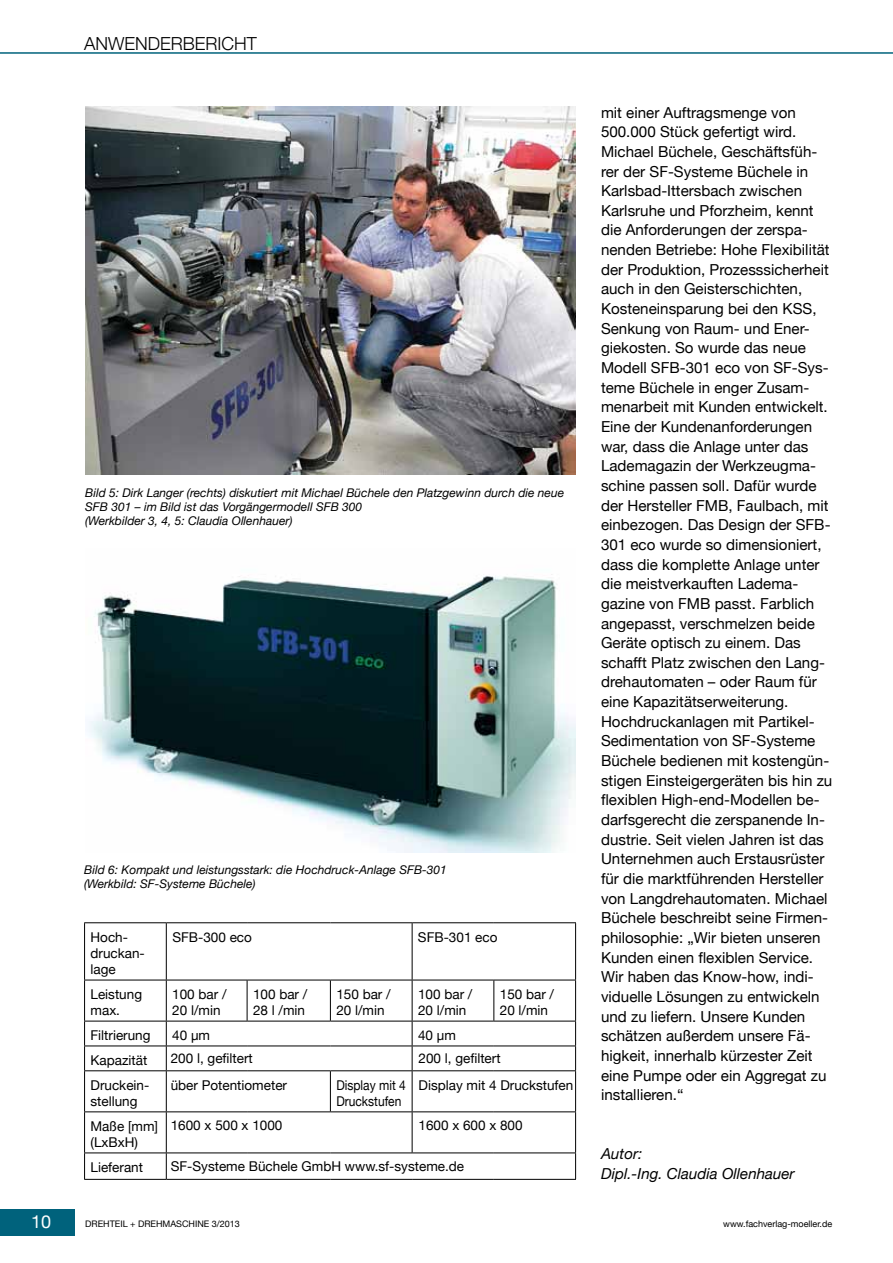
<style>
.page{position:relative;width:893px;height:1263px;background:#fff}
.page>*{position:absolute;margin:0;border:0;box-sizing:border-box;transform-origin:0 0}
.t1{font:300 18px "Helvetica Neue";color:#000}
.t2{font:18px "Helvetica Neue";color:#fff}
.t3{font:15.15px/19.6px "Helvetica Neue";color:#000}
.t4{font:italic 15.15px/19.6px "Helvetica Neue";color:#000}
.t5{font:13.5px/16.2px "Helvetica Neue";color:#000}
.t6{font:13.5px/16.2px "Helvetica Neue";color:#000;scale:.89 1}
.t7{font:italic 12px/14.2px "Helvetica Neue";color:#000}
.t8{font:9px "Helvetica Neue";color:#000}
</style>
<div class="page">
<div style="left:0;top:1209px;width:74px;height:27px;background:#00627c"></div>
<hr style="left:0;top:52px;width:893px;height:2px;background:#3f889b">
<img style="left:85px;top:106px;width:490px;height:368px">
<img style="left:87px;top:574px;width:488px;height:279px">
<hr style="left:84px;top:922px;width:82px;height:1px;background:#000">
<hr style="left:166px;top:922px;width:81px;height:1px;background:#000">
<hr style="left:247px;top:922px;width:83px;height:1px;background:#000">
<hr style="left:330px;top:922px;width:82px;height:1px;background:#000">
<hr style="left:412px;top:922px;width:82px;height:1px;background:#000">
<hr style="left:494px;top:922px;width:82px;height:1px;background:#000">
<hr style="left:575px;top:923px;width:1px;height:57px;background:#000">
<hr style="left:84px;top:1112px;width:1px;height:40px;background:#000">
<hr style="left:575px;top:1112px;width:1px;height:40px;background:#000">
<hr style="left:84px;top:923px;width:1px;height:57px;background:#000">
<hr style="left:166px;top:923px;width:1px;height:57px;background:#000">
<hr style="left:84px;top:980px;width:82px;height:1px;background:#000">
<hr style="left:84px;top:980px;width:1px;height:41px;background:#000">
<hr style="left:166px;top:980px;width:81px;height:1px;background:#000">
<hr style="left:166px;top:980px;width:1px;height:41px;background:#000">
<hr style="left:247px;top:980px;width:83px;height:1px;background:#000">
<hr style="left:247px;top:980px;width:1px;height:41px;background:#000">
<hr style="left:330px;top:980px;width:82px;height:1px;background:#000">
<hr style="left:330px;top:980px;width:1px;height:41px;background:#000">
<hr style="left:412px;top:980px;width:82px;height:1px;background:#000">
<hr style="left:412px;top:980px;width:1px;height:41px;background:#000">
<hr style="left:494px;top:980px;width:82px;height:1px;background:#000">
<hr style="left:493px;top:980px;width:1px;height:41px;background:#000">
<hr style="left:575px;top:980px;width:1px;height:41px;background:#000">
<hr style="left:84px;top:1021px;width:82px;height:1px;background:#000">
<hr style="left:166px;top:1021px;width:81px;height:1px;background:#000">
<hr style="left:247px;top:1021px;width:83px;height:1px;background:#000">
<hr style="left:330px;top:1021px;width:82px;height:1px;background:#000">
<hr style="left:412px;top:1021px;width:82px;height:1px;background:#000">
<hr style="left:494px;top:1021px;width:82px;height:1px;background:#000">
<hr style="left:84px;top:1045px;width:82px;height:1px;background:#000">
<svg style="left:84px;top:1021px;width:1px;height:49px"></svg>
<hr style="left:166px;top:1045px;width:81px;height:1px;background:#000">
<svg style="left:166px;top:1021px;width:1px;height:49px"></svg>
<hr style="left:247px;top:1045px;width:83px;height:1px;background:#000">
<hr style="left:330px;top:1045px;width:82px;height:1px;background:#000">
<hr style="left:412px;top:1045px;width:82px;height:1px;background:#000">
<svg style="left:412px;top:1021px;width:1px;height:49px"></svg>
<hr style="left:494px;top:1045px;width:82px;height:1px;background:#000">
<svg style="left:575px;top:1021px;width:1px;height:49px"></svg>
<hr style="left:84px;top:1070px;width:82px;height:1px;background:#000">
<hr style="left:84px;top:1071px;width:1px;height:40px;background:#000">
<hr style="left:166px;top:1070px;width:81px;height:1px;background:#000">
<hr style="left:166px;top:1071px;width:1px;height:40px;background:#000">
<hr style="left:247px;top:1070px;width:83px;height:1px;background:#000">
<hr style="left:330px;top:1070px;width:82px;height:1px;background:#000">
<hr style="left:330px;top:1071px;width:1px;height:40px;background:#000">
<hr style="left:412px;top:1070px;width:82px;height:1px;background:#000">
<hr style="left:412px;top:1071px;width:1px;height:40px;background:#000">
<hr style="left:494px;top:1070px;width:82px;height:1px;background:#000">
<hr style="left:575px;top:1071px;width:1px;height:40px;background:#000">
<hr style="left:84px;top:1111px;width:82px;height:1px;background:#000">
<hr style="left:166px;top:1111px;width:81px;height:1px;background:#000">
<hr style="left:247px;top:1111px;width:83px;height:1px;background:#000">
<hr style="left:330px;top:1111px;width:82px;height:1px;background:#000">
<hr style="left:412px;top:1111px;width:82px;height:1px;background:#000">
<hr style="left:494px;top:1111px;width:82px;height:1px;background:#000">
<hr style="left:166px;top:1112px;width:1px;height:40px;background:#000">
<hr style="left:412px;top:1112px;width:1px;height:40px;background:#000">
<hr style="left:84px;top:1152px;width:82px;height:1px;background:#000">
<svg style="left:84px;top:1153px;width:1px;height:26px"></svg>
<hr style="left:166px;top:1152px;width:81px;height:1px;background:#000">
<svg style="left:166px;top:1153px;width:1px;height:26px"></svg>
<hr style="left:247px;top:1152px;width:83px;height:1px;background:#000">
<hr style="left:330px;top:1152px;width:82px;height:1px;background:#000">
<hr style="left:412px;top:1152px;width:82px;height:1px;background:#000">
<hr style="left:494px;top:1152px;width:82px;height:1px;background:#000">
<svg style="left:575px;top:1153px;width:1px;height:26px"></svg>
<hr style="left:84px;top:1179px;width:82px;height:1px;background:#000">
<hr style="left:166px;top:1179px;width:81px;height:1px;background:#000">
<hr style="left:247px;top:1179px;width:83px;height:1px;background:#000">
<hr style="left:330px;top:1179px;width:82px;height:1px;background:#000">
<hr style="left:412px;top:1179px;width:82px;height:1px;background:#000">
<hr style="left:494px;top:1179px;width:82px;height:1px;background:#000">
<hr style="left:412px;top:923px;width:1px;height:57px;background:#000">
<p class="t1" style="left:84px;top:29px;width:174px">ANWENDERBERICHT</p>
<p class="t7" style="left:85px;top:485px;width:480px">Bild 5: Dirk Langer (rechts) diskutiert mit Michael Büchele den Platzgewinn durch die neue<br>SFB 301 – im Bild ist das Vorgängermodell SFB 300<br>(Werkbilder 3, 4, 5: Claudia Ollenhauer)</p>
<p class="t7" style="left:84px;top:862px;width:364px">Bild 6: Kompakt und leistungsstark: die Hochdruck-Anlage SFB-301 (Werkbild: SF-Systeme Büchele)</p>
<p class="t5" style="left:91px;top:928px;width:56px">Hoch&shy;druckan&shy;lage</p>
<p class="t5" style="left:91px;top:985px;width:53px">Leistung max.</p>
<p class="t5" style="left:172px;top:985px;width:56px">100 bar /<br>20 l/min</p>
<p class="t5" style="left:253px;top:985px;width:56px">100 bar /<br>28 l /min</p>
<p class="t5" style="left:336px;top:985px;width:56px">150 bar /<br>20 l/min</p>
<p class="t5" style="left:418px;top:985px;width:56px">100 bar /<br>20 l/min</p>
<p class="t5" style="left:500px;top:985px;width:56px">150 bar /<br>20 l/min</p>
<p class="t5" style="left:91px;top:1026px;width:61px">Filtrierung</p>
<p class="t5" style="left:172px;top:1026px;width:39px">40 µm</p>
<p class="t5" style="left:418px;top:1026px;width:39px">40 µm</p>
<p class="t5" style="left:91px;top:1046px;width:60px;line-height:24.9px">Kapazität<br>Druckein-</p>
<p class="t5" style="left:91px;top:1092px;width:49px">stellung</p>
<p class="t5" style="left:172px;top:928px;width:81px">SFB-300 eco</p>
<p class="t5" style="left:418px;top:928px;width:81px">SFB-301 eco</p>
<p class="t5" style="left:171px;top:1049px;width:84px">200 l, gefiltert</p>
<p class="t5" style="left:419px;top:1049px;width:84px">200 l, gefiltert</p>
<p class="t5" style="left:171px;top:1076px;width:118px">über Potentiometer</p>
<p class="t5" style="left:419px;top:1076px;width:156px">Display mit 4 Druckstufen</p>
<p class="t5" style="left:171px;top:1116px;width:113px">1600 x 500 x 1000</p>
<p class="t5" style="left:419px;top:1116px;width:106px">1600 x 600 x 800</p>
<p class="t6" style="left:336px;top:1076px;width:80px">Display mit 4<br>Druckstufen</p>
<p class="t5" style="left:91px;top:1117px;width:69px">Maße [mm] (LxBxH)</p>
<p class="t5" style="left:91px;top:1158px;width:54px">Lieferant</p>
<p class="t5" style="left:171px;top:1157px;width:295px">SF-Systeme Büchele GmbH www.sf-systeme.de</p>
<p class="t3" style="left:601px;top:101px;width:233px">mit einer Auftragsmenge von<br>500.000 Stück gefertigt wird.<br>Michael Büchele, Geschäftsfüh&shy;rer der SF-Systeme Büchele in<br>Karlsbad-Ittersbach zwischen<br>Karlsruhe und Pforzheim, kennt die Anforderungen der zerspa&shy;nenden Betriebe: Hohe Flexibilität der Produktion, Prozesssicherheit auch in den Geisterschichten,<br>Kosteneinsparung bei den KSS,<br>Senkung von Raum- und Ener&shy;giekosten. So wurde das neue<br>Modell SFB-301 eco von SF-Sys&shy;teme Büchele in enger Zusam&shy;menarbeit mit Kunden entwickelt.<br>Eine der Kundenanforderungen war, dass die Anlage unter das<br>Lademagazin der Werkzeugma&shy;schine passen soll. Dafür wurde der Hersteller FMB, Faulbach, mit einbezogen. Das Design der SFB-<br>301 eco wurde so dimensioniert, dass die komplette Anlage unter die meistverkauften Ladema&shy;gazine von FMB passt. Farblich angepasst, verschmelzen beide<br>Geräte optisch zu einem. Das schafft Platz zwischen den Lang&shy;drehautomaten – oder Raum für eine Kapazitätserweiterung.<br>Hochdruckanlagen mit Partikel-<br>Sedimentation von SF-Systeme<br>Büchele bedienen mit kostengün&shy;stigen Einsteigergeräten bis hin zu flexiblen High-end-Modellen be&shy;darfsgerecht die zerspanende In&shy;dustrie. Seit vielen Jahren ist das<br>Unternehmen auch Erstausrüster für die marktführenden Hersteller von Langdrehautomaten. Michael<br>Büchele beschreibt seine Firmen&shy;philosophie: „Wir bieten unseren<br>Kunden einen flexiblen Service.<br>Wir haben das Know-how, indi&shy;viduelle Lösungen zu entwickeln und zu liefern. Unsere Kunden schätzen außerdem unsere Fä&shy;higkeit, innerhalb kürzester Zeit eine Pumpe oder ein Aggregat zu installieren.“</p>
<p class="t4" style="left:601px;top:1143px;width:195px">Autor:<br>Dipl.-Ing. Claudia Ollenhauer</p>
<p class="t2" style="left:31px;top:1206px;width:22px">10</p>
<p class="t8" style="left:85px;top:1215px;width:156px">DREHTEIL + DREHMASCHINE 3/2013</p>
<p class="t8" style="left:723px;top:1215px;width:110px">www.fachverlag-moeller.de</p>
</div>
